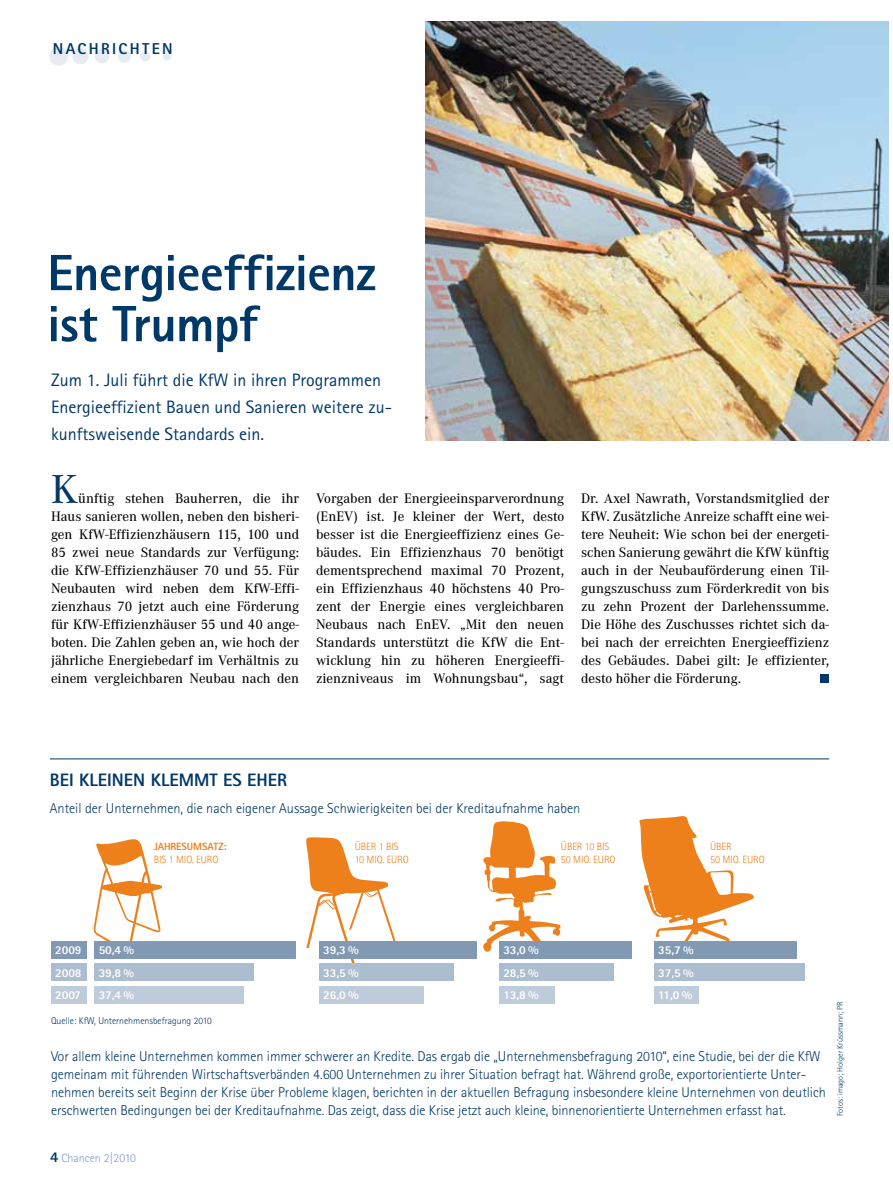
<style>
.page{position:relative;width:893px;height:1191px;background:#fff}
.page>*{position:absolute;margin:0;border:0;box-sizing:border-box;transform-origin:0 0}
.t1{font:800 51px/51px "Rotis Sans Serif Std";letter-spacing:-.01em;color:#003867}
.t2{font:500 42px "Corporate ATOT";color:#003867}
.t3{font:18px/27px "Rotis Sans Serif Std";color:#003867}
.t4{font:800 18px "Rotis Sans Serif Std";color:#003867}
.t5{font:800 15.75px "Rotis Sans Serif Std";color:#003867}
.t6{font:500 14.25px/18px "Corporate ATOT";color:#000;text-align:justify}
.t7{font:300 14.25px/18px "Rotis Sans Serif Std";letter-spacing:-.005em;color:#003867}
.t8{font:800 12px/22.6px "Rotis Sans Serif Std";letter-spacing:-.01em;color:#fff;text-align:justify}
.t9{font:300 12px "Rotis Sans Serif Std";color:#8299b4}
.t10{font:300 10.5px/13.5px "Rotis Sans Serif Std";letter-spacing:-.01em;color:#ee801c}
.t11{font:800 10.5px "Rotis Sans Serif Std";letter-spacing:.045em;color:#ee801c}
.t12{font:300 9.75px "Rotis Sans Serif Std";color:#003867}
.t13{font:300 8.25px "Rotis Sans Serif Std";color:#003867}
.s1{font-weight:800;font-size:15px;color:#003867}
</style>
<div class="page">
<div style="left:163px;top:52px;width:8px;height:8px;background:#e6ecf2;border-radius:50%"></div>
<div style="left:140px;top:51px;width:10px;height:10px;background:#e6ecf2;border-radius:50%"></div>
<div style="left:118px;top:50px;width:13px;height:13px;background:#e6ecf2;border-radius:50%"></div>
<div style="left:95px;top:49px;width:14px;height:14px;background:#e6ecf2;border-radius:50%"></div>
<div style="left:72px;top:48px;width:17px;height:16px;background:#e6ecf2;border-radius:50%"></div>
<div style="left:49px;top:47px;width:19px;height:19px;background:#e6ecf2;border-radius:50%"></div>
<img style="left:425px;top:21px;width:463px;height:419px">
<hr style="left:50px;top:758px;width:779px;height:1px;background:#003867">
<div style="left:820px;top:674px;width:9px;height:9px;background:#003867"></div>
<svg style="left:93px;top:839px;width:69px;height:102px"></svg>
<svg style="left:306px;top:837px;width:89px;height:126px"></svg>
<svg style="left:639px;top:816px;width:115px;height:125px"></svg>
<svg style="left:483px;top:821px;width:77px;height:131px"></svg>
<div style="left:94px;top:941px;width:202px;height:17px;background:#8299b4"></div>
<div style="left:94px;top:963px;width:160px;height:18px;background:#abbdce"></div>
<div style="left:94px;top:986px;width:150px;height:17px;background:#becbdb"></div>
<div style="left:51px;top:941px;width:36px;height:17px;background:#8299b4"></div>
<div style="left:51px;top:963px;width:36px;height:18px;background:#abbdce"></div>
<div style="left:51px;top:986px;width:36px;height:17px;background:#becbdb"></div>
<div style="left:319px;top:941px;width:157px;height:17px;background:#8299b4"></div>
<div style="left:319px;top:963px;width:134px;height:18px;background:#abbdce"></div>
<div style="left:319px;top:986px;width:104px;height:17px;background:#becbdb"></div>
<div style="left:499px;top:941px;width:132px;height:17px;background:#8299b4"></div>
<div style="left:499px;top:963px;width:114px;height:18px;background:#abbdce"></div>
<div style="left:499px;top:986px;width:55px;height:17px;background:#becbdb"></div>
<div style="left:654px;top:941px;width:143px;height:17px;background:#8299b4"></div>
<div style="left:654px;top:963px;width:150px;height:18px;background:#abbdce"></div>
<div style="left:654px;top:986px;width:44px;height:17px;background:#becbdb"></div>
<p class="t5" style="left:53px;top:38px;width:12px">NACHRICHTEN</p>
<h1 class="t1" style="left:47px;top:247px;width:330px">ENERGIEEFFIZIENZ<br>IST TRUMPF</h1>
<p class="t3" style="left:51px;top:367px;width:343px">Zum 1. Juli führt die KfW in ihren Programmen<br>Energieeffizient Bauen und Sanieren weitere zu&shy;kunftsweisende Standards ein.</p>
<h2 class="t2" style="left:51px;top:466px;width:29px">K</h2>
<p class="t6" style="left:51px;top:490px;width:250px;text-indent:27px">ünftig stehen Bauherren, die ihr Haus sanieren wollen, neben den bisheri&shy;gen KfW-Effizienzhäusern 115, 100 und 85 zwei neue Standards zur Verfügung: die KfW-Effizienzhäuser 70 und 55. Für Neubauten wird neben dem KfW-Effi&shy;zienzhaus 70 jetzt auch eine Förderung für KfW-Effizienzhäuser 55 und 40 ange&shy;boten. Die Zahlen geben an, wie hoch der jährliche Energiebedarf im Verhältnis zu einem vergleichbaren Neubau nach den</p>
<p class="t6" style="left:316px;top:490px;width:250px">Vorgaben der Energieeinsparverordnung (EnEV) ist. Je kleiner der Wert, desto besser ist die Energieeffizienz eines Ge&shy;bäudes. Ein Effizienzhaus 70 benötigt dementsprechend maximal 70 Prozent, ein Effizienzhaus 40 höchstens 40 Pro&shy;zent der Energie eines vergleichbaren Neubaus nach EnEV. „Mit den neuen Standards unterstützt die KfW die Ent&shy;wicklung hin zu höheren Energieeffi&shy;zienzniveaus im Wohnungsbau“, sagt</p>
<p class="t6" style="left:581px;top:490px;width:250px">Dr. Axel Nawrath, Vorstandsmitglied der KfW. Zusätzliche Anreize schafft eine wei&shy;tere Neuheit: Wie schon bei der energeti&shy;schen Sanierung gewährt die KfW künftig auch in der Neubauförderung einen Til&shy;gungszuschuss zum Förderkredit von bis zu zehn Prozent der Darlehenssumme.<br>Die Höhe des Zuschusses richtet sich da&shy;bei nach der erreichten Energieeffizienz des Gebäudes. Dabei gilt: Je effizienter, desto höher die Förderung.</p>
<p class="t4" style="left:50px;top:768px;width:239px">BEI KLEINEN KLEMMT ES EHER</p>
<p class="t7" style="left:50px;top:799px;width:532px">Anteil der U nternehmen, die nach eigener Aussage Schwierigkeiten bei der Kreditaufnahme haben</p>
<p class="t11" style="left:154px;top:839px;width:74px">JAHRESUMSATZ:</p>
<p class="t10" style="left:154px;top:853px;width:66px">bis 1 Mio. Euro</p>
<p class="t10" style="left:355px;top:839px;width:56px">ÜBER 1 BIS<br>10 MIo. Euro</p>
<p class="t10" style="left:710px;top:839px;width:56px">ÜBER<br>50 MIo. Euro</p>
<p class="t10" style="left:561px;top:839px;width:56px">ÜBER 10 BIS<br>50 MIo. Euro</p>
<p class="t8" style="left:55px;top:938px;width:28px">2009<br>2008<br>2007</p>
<p class="t8" style="left:323px;top:938px;width:37px">39,3 % 33,5 % 26,0 %</p>
<p class="t8" style="left:503px;top:938px;width:37px">33,0 % 28,5 % 13,8 %</p>
<p class="t8" style="left:658px;top:938px;width:37px">35,7 % 37,5 % 11,0 %</p>
<p class="t8" style="left:99px;top:938px;width:37px">50,4 % 39,8 % 37,4 %</p>
<p class="t12" style="left:51px;top:1015px;width:162px">Quelle: KfW, U nternehmensbefragung 2010</p>
<p class="t7" style="left:51px;top:1047px;width:776px">Vor allem kleine U nternehmen kommen immer schwerer an Kredite. Das ergab die „U nternehmensbefragung 2010“, eine Studie, bei der die KfW gemeinam mit führenden Wirtschaftsverbänden 4.600 U nternehmen zu ihrer Situation befragt hat. Während große, exportorientierte U nter&shy;nehmen bereits seit Beginn der Krise über Probleme klagen, berichten in der aktuellen Befragung insbesondere kleine U nternehmen von deutlich erschwerten Bedingungen bei der Kreditaufnahme. Das zeigt, dass die Krise jetzt auch kleine, binnenorientierte U nternehmen erfasst hat.</p>
<p class="t13" style="left:835px;top:1116px;width:115px;rotate:-90deg">Fotos: imago; Holger Krüssmann; PR</p>
<p class="t9" style="left:50px;top:1151px;width:87px"><span class="s1">4</span> Chancen 2|2010</p>
</div>
